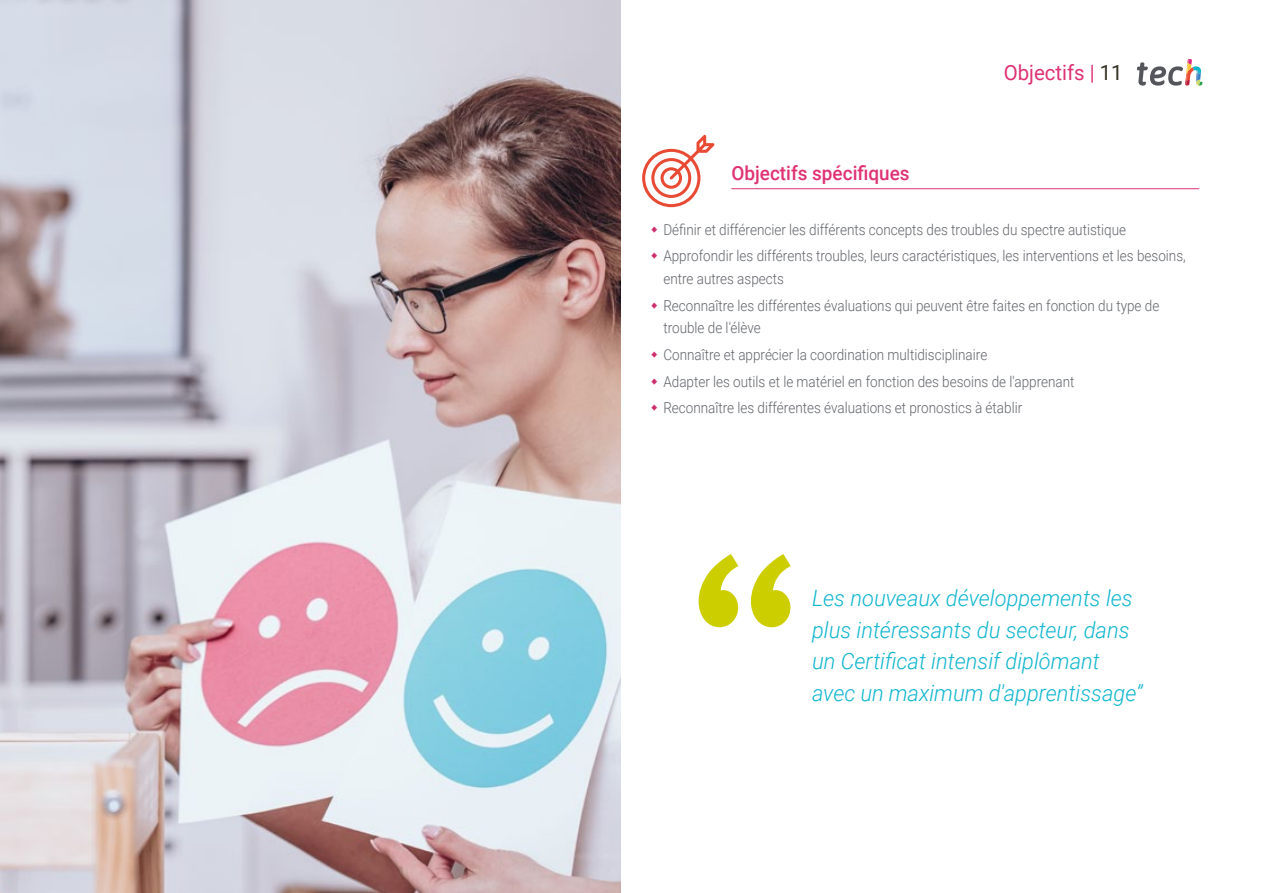
<style>
.page{position:relative;width:1263px;height:893px;background:#fff}
.page>*{position:absolute;margin:0;border:0;box-sizing:border-box;transform-origin:0 0}
.t1{font:italic 300 22.5px/31.5px "Roboto";color:#0fb6cf}
.t2{font:21px "Roboto";color:#df3174}
.t3{font:500 19.5px "Roboto";color:#df3174}
.t4{font:300 15px/26.7px "Roboto";color:#61646a;scale:.9 1}
.s1{color:#312e20}
</style>
<div class="page">
<hr style="left:731px;top:188px;width:468px;height:1px;background:#df3174">
<svg style="left:642px;top:135px;width:72px;height:72px"></svg>
<svg style="left:1137px;top:59px;width:65px;height:27px"></svg>
<img style="left:0;top:0;width:621px;height:893px">
<svg style="left:699px;top:554px;width:92px;height:73px"></svg>
<h3 class="t3" style="left:731px;top:160px;width:180px">Objectifs spécifiques</h3>
<h2 class="t2" style="left:1004px;top:57px;width:120px">Objectifs | <span class="s1">11</span></h2>
<p class="t4" style="left:663px;top:215px;width:582px">Définir et différencier les différents concepts des troubles du spectre autistique<br>Approfondir les différents troubles, leurs caractéristiques, les interventions et les besoins,</p>
<p class="t4" style="left:663px;top:265px;width:553px">entre autres aspects<br>Reconnaître les différentes évaluations qui peuvent être faites en fonction du type de</p>
<p class="t4" style="left:663px;top:314px;width:458px">trouble de l'élève<br>Connaître et apprécier la coordination multidisciplinaire<br>Adapter les outils et le matériel en fonction des besoins de l'apprenant Reconnaître les différentes évaluations et pronostics à établir</p>
<h1 class="t1" style="left:812px;top:582px;width:332px">Les nouveaux développements les plus intéressants du secteur, dans un Certificat intensif diplômant avec un maximum d'apprentissage”</h1>
</div>
